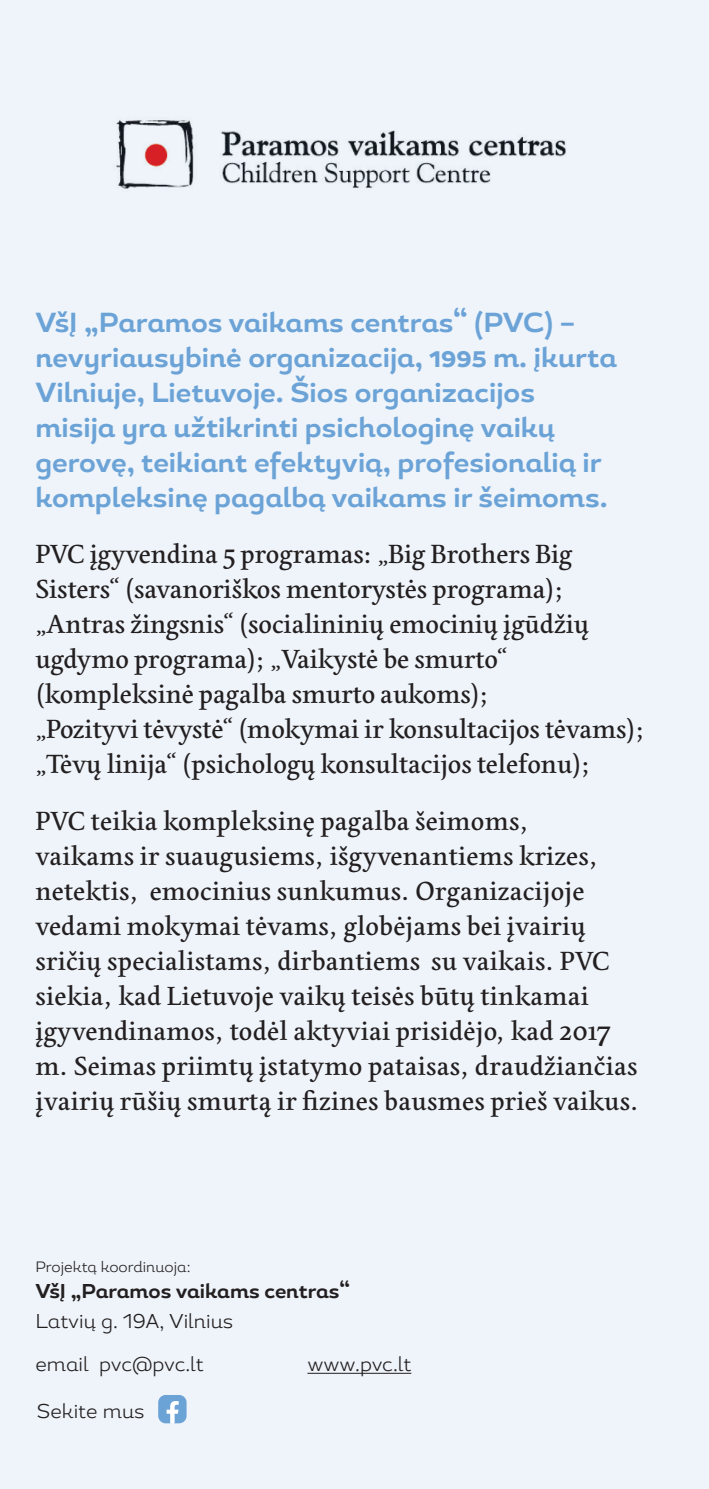
<style>
.page{position:relative;width:709px;height:1489px;background:#fff}
.page>*{position:absolute;margin:0;border:0;box-sizing:border-box;transform-origin:0 0}
.Text{font:27.5px/35px "Edita";letter-spacing:.01em;color:#231f20}
.text_sans{font:700 27.5px/35px "Magallanes";color:#6ca3d7}
.Text-2{font:300 20px "Magallanes";color:#231f20}
.Text-3{font:700 20px "Magallanes";color:#231f20}
.Text-4{font:300 15px "Magallanes";color:#231f20}
.s1{font-weight:800;font-size:22.5px}
</style>
<div class="page">
<div style="left:0;top:0;width:709px;height:1488px;background:#eef4fa"></div>
<hr style="left:307px;top:1372px;width:104px;height:1px;background:#231f20">
<svg style="left:158px;top:1395px;width:28px;height:28px"></svg>
<img style="left:116px;top:120px;width:450px;height:69px">
<p class="text_sans" style="left:35px;top:305px;width:583px">VšĮ „Paramos vaikams centras“ (PVC) – nevyriausybinė organizacija, <span class="s1">1995</span> m. įkurta Vilniuje, Lietuvoje. Šios organizacijos misija yra užtikrinti psichologinę vaikų gerovę, teikiant efektyvią, profesionalią ir kompleksinę pagalbą vaikams ir šeimoms.</p>
<p class="Text" style="left:35px;top:537px;width:610px">PVC įgyvendina 5 programas: „Big Brothers Big Sisters“ (savanoriškos mentorystės programa); „Antras žingsnis“ (socialininių emocinių įgūdžių ugdymo programa); „Vaikystė be smurto“ (kompleksinė pagalba smurto aukoms);<br>„Pozityvi tėvystė“ (mokymai ir konsultacijos tėvams); „Tėvų linija“ (psichologų konsultacijos telefonu);</p>
<p class="Text" style="left:35px;top:804px;width:605px">PVC teikia kompleksinę pagalba šeimoms,<br>vaikams ir suaugusiems, išgyvenantiems krizes, netektis, emocinius sunkumus. Organizacijoje vedami mokymai tėvams, globėjams bei įvairių sričių specialistams, dirbantiems su vaikais. PVC siekia, kad Lietuvoje vaikų teisės būtų tinkamai įgyvendinamos, todėl aktyviai prisidėjo, kad 2017 m. Seimas priimtų įstatymo pataisas, draudžiančias įvairių rūšių smurtą ir fizines bausmes prieš vaikus.</p>
<p class="Text-4" style="left:35px;top:1257px;width:157px">Projektą koordinuoja:</p>
<p class="Text-3" style="left:35px;top:1278px;width:316px">VšĮ „Paramos vaikams centras“</p>
<p class="Text-2" style="left:35px;top:1307px;width:199px">Latvių g. 19A, Vilnius</p>
<p class="Text-2" style="left:35px;top:1351px;width:170px">email pvc@pvc.lt</p>
<p class="Text-2" style="left:307px;top:1351px;width:105px">www.pvc.lt</p>
<p class="Text-2" style="left:37px;top:1398px;width:109px">Sekite mus</p>
</div>
